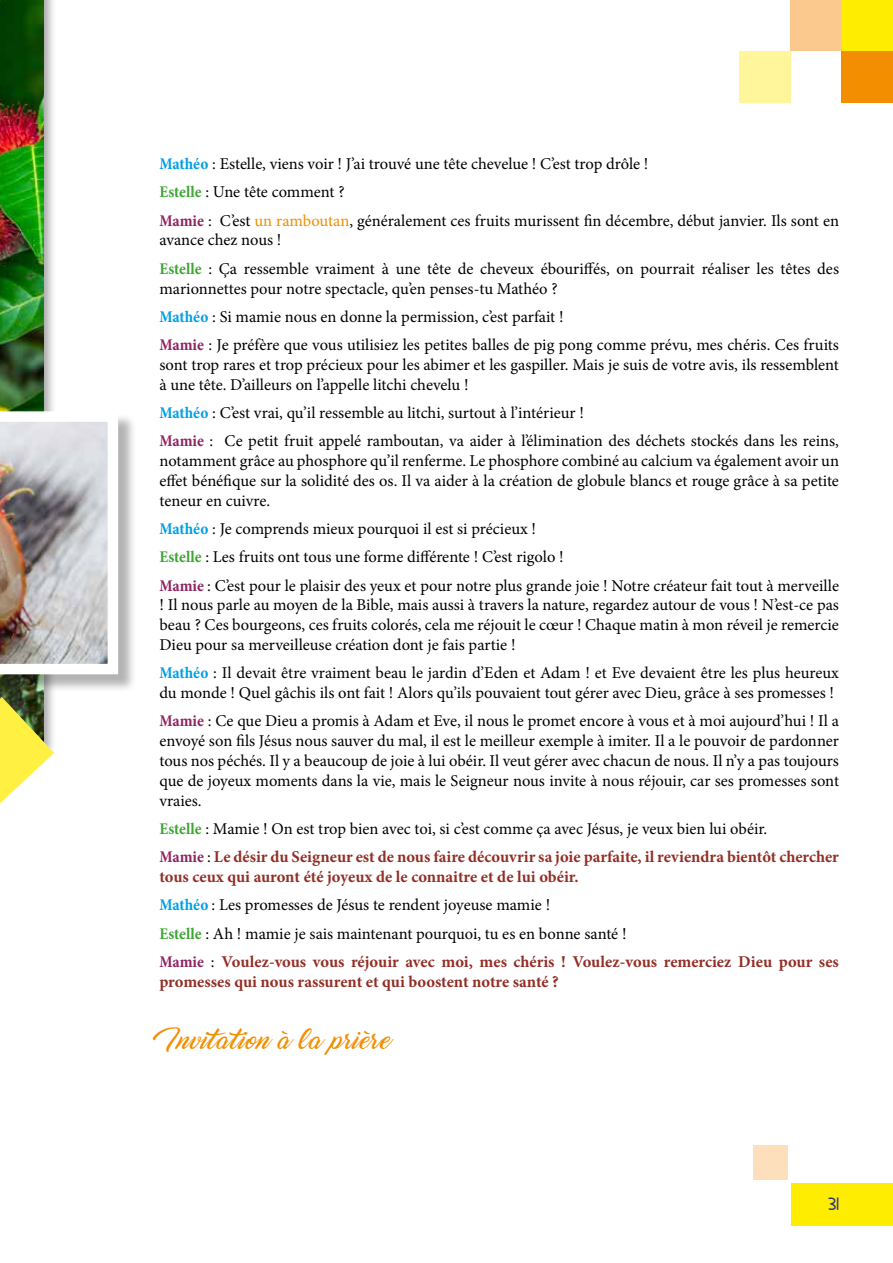
<style>
.page{position:relative;width:893px;height:1263px;background:#fff}
.page>*{position:absolute;margin:0;border:0;box-sizing:border-box;transform-origin:0 0}
.t1{font:21px "Marguerite";letter-spacing:.04em;color:#f28e00}
.t2{font:18px "Borders Divide But Hearts Shall Conquer";color:#283583}
.t3{font:16.5px/19.8px "Minion Pro";color:#000}
.t4{font:700 16.5px/28.3px "Minion Pro";color:#922e26}
.s1{font-weight:700;font-stretch:condensed;color:#009fe3}
.s2{font-weight:700;font-stretch:condensed;color:#3fa535}
.s3{font-weight:700;font-stretch:condensed;color:#8e2462}
.s4{color:#f28e00}
.s5{font-stretch:condensed;color:#3fa535}
.s6{font-weight:400;color:#000}
.s7{font-stretch:condensed;color:#8e2462}
.s8{font-stretch:condensed;color:#009fe3}
</style>
<div class="page">
<div style="left:791px;top:1183px;width:102px;height:42px;background:#ffed00"></div>
<div style="left:842px;top:0;width:51px;height:51px;background:#ffed00"></div>
<div style="left:791px;top:0;width:51px;height:51px;background:#fbc98d"></div>
<div style="left:842px;top:51px;width:51px;height:51px;background:#f28e00"></div>
<div style="left:753px;top:1146px;width:34px;height:34px;background:#fedfbc"></div>
<div style="left:740px;top:51px;width:51px;height:51px;background:#fff69b"></div>
<div style="left:0;top:0;width:57px;height:759px;background:#000;opacity:.35"></div>
<img style="left:0;top:0;width:44px;height:697px">
<svg style="left:0;top:697px;width:54px;height:106px"></svg>
<div style="left:0;top:414px;width:137px;height:279px;background:#000;opacity:.3"></div>
<img style="left:0;top:411px;width:118px;height:263px">
<p class="t3" style="left:159px;top:150px;width:681px;line-height:28.3px"><span class="s1">Mathéo</span> : Estelle, viens voir ! J’ai trouvé une tête chevelue ! C’est trop drôle !<br><span class="s2">Estelle</span> : Une tête comment ?<br><span class="s3">Mamie</span> : C’est <span class="s4">un ramboutan</span>, généralement ces fruits murissent fin décembre, début janvier. Ils sont en</p>
<p class="t3" style="left:159px;top:226px;width:681px;line-height:28.3px">avance chez nous !<br><span class="s2">Estelle</span> : Ça ressemble vraiment à une tête de cheveux ébouriffés, on pourrait réaliser les têtes des</p>
<p class="t3" style="left:159px;top:274px;width:681px;line-height:28.3px">marionnettes pour notre spectacle, qu’en penses-tu Mathéo ?<br><span class="s1">Mathéo</span> : Si mamie nous en donne la permission, c’est parfait !<br><span class="s3">Mamie</span> : Je préfère que vous utilisiez les petites balles de pig pong comme prévu, mes chéris. Ces fruits</p>
<p class="t3" style="left:159px;top:355px;width:681px">sont trop rares et trop précieux pour les abimer et les gaspiller. Mais je suis de votre avis, ils ressemblent à une tête. D’ailleurs on l’appelle litchi chevelu !</p>
<p class="t3" style="left:159px;top:399px;width:681px;line-height:28.3px"><span class="s1">Mathéo</span> : C’est vrai, qu’il ressemble au litchi, surtout à l’intérieur !<br><span class="s3">Mamie</span> : Ce petit fruit appelé ramboutan, va aider à l’élimination des déchets stockés dans les reins,</p>
<p class="t3" style="left:159px;top:451px;width:681px;text-align:justify">notamment grâce au phosphore qu’il renferme. Le phosphore combiné au calcium va également avoir un effet bénéfique sur la solidité des os. Il va aider à la création de globule blancs et rouge grâce à sa petite teneur en cuivre.</p>
<p class="t3" style="left:159px;top:515px;width:681px;line-height:28.3px"><span class="s1">Mathéo</span> : Je comprends mieux pourquoi il est si précieux !<br><span class="s2">Estelle</span> : Les fruits ont tous une forme différente ! C’est rigolo !<br><span class="s3">Mamie</span> : C’est pour le plaisir des yeux et pour notre plus grande joie ! Notre créateur fait tout à merveille</p>
<p class="t3" style="left:159px;top:595px;width:681px;text-align:justify">! Il nous parle au moyen de la Bible, mais aussi à travers la nature, regardez autour de vous ! N’est-ce pas beau ? Ces bourgeons, ces fruits colorés, cela me réjouit le cœur ! Chaque matin à mon réveil je remercie Dieu pour sa merveilleuse création dont je fais partie !</p>
<p class="t3" style="left:159px;top:663px;width:681px"><span class="s1">Mathéo</span> : Il devait être vraiment beau le jardin d’Eden et Adam ! et Eve devaient être les plus heureux du monde ! Quel gâchis ils ont fait ! Alors qu’ils pouvaient tout gérer avec Dieu, grâce à ses promesses !</p>
<p class="t3" style="left:159px;top:711px;width:681px;text-align:justify"><span class="s3">Mamie</span> : Ce que Dieu a promis à Adam et Eve, il nous le promet encore à vous et à moi aujourd’hui ! Il a envoyé son fils Jésus nous sauver du mal, il est le meilleur exemple à imiter. Il a le pouvoir de pardonner tous nos péchés. Il y a beaucoup de joie à lui obéir. Il veut gérer avec chacun de nous. Il n’y a pas toujours que de joyeux moments dans la vie, mais le Seigneur nous invite à nous réjouir, car ses promesses sont vraies.</p>
<p class="t4" style="left:159px;top:814px;width:681px"><span class="s5">Estelle</span> <span class="s6">: Mamie ! On est trop bien avec toi, si c’est comme ça avec Jésus, je veux bien lui obéir.<br></span><span class="s7">Mamie</span> <span class="s6">:</span> Le désir du Seigneur est de nous faire découvrir sa joie parfaite, il reviendra bientôt chercher</p>
<p class="t4" style="left:159px;top:862px;width:681px">tous ceux qui auront été joyeux de le connaitre et de lui obéir.<br><span class="s8">Mathéo</span> <span class="s6">: Les promesses de Jésus te rendent joyeuse mamie !<br></span><span class="s5">Estelle</span> <span class="s6">: Ah ! mamie je sais maintenant pourquoi, tu es en bonne santé !<br></span><span class="s7">Mamie</span> <span class="s6">:</span> Voulez-vous vous réjouir avec moi, mes chéris ! Voulez-vous remerciez Dieu pour ses</p>
<p class="t4" style="left:159px;top:967px;width:401px">promesses qui nous rassurent et qui boostent notre santé ?</p>
<p class="t1" style="left:167px;top:1029px;width:225px">Invitation à la prière</p>
<p class="t2" style="left:828px;top:1193px;width:12px">31</p>
</div>
